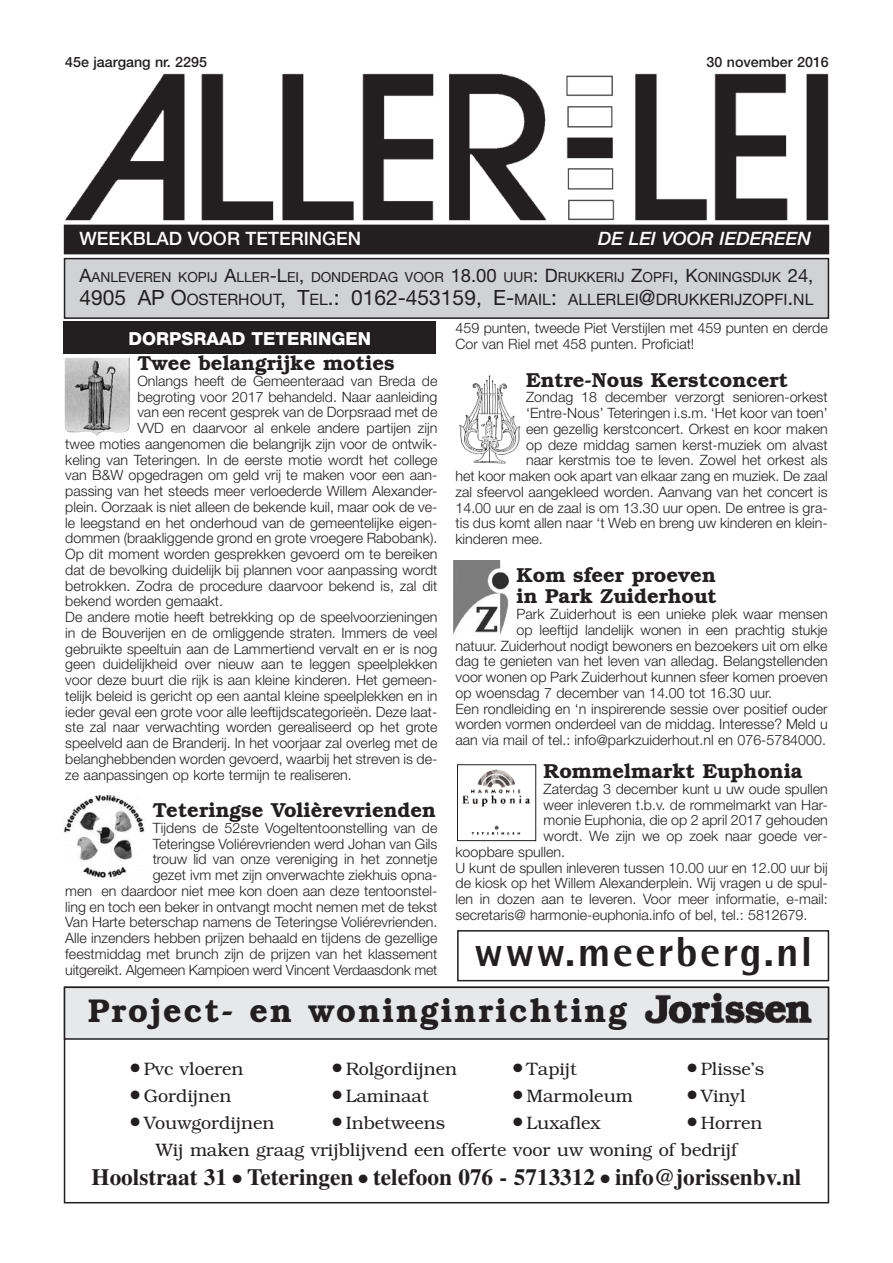
<style>
.page{position:relative;width:893px;height:1263px;background:#fff}
.page>*{position:absolute;margin:0;border:0;box-sizing:border-box;transform-origin:0 0}
.t1{font:800 42px "AT Rotis Semi Sans";letter-spacing:.055em;color:#231f20}
.t2{font:600 33px "Bookman";letter-spacing:.065em;color:#231f20}
.t3{font:700 23.25px "Times";color:#231f20}
.t4{font:600 20.25px/21.8px "Bookman";color:#231f20}
.t5{font:500 18.45px "Helvetica Neue";color:#fff}
.t6{font:italic 500 18.45px "Helvetica Neue";color:#fff}
.t7{font:300 18px/27.8px "Bookman";color:#231f20}
.t8{font:800 18px "Helvetica Neue";color:#fff}
.t9{font:15.75px "Helvetica Neue";color:#231f20}
.t10{font:300 14.25px/15.8px "Helvetica Neue";color:#231f20;text-align:right}
.t11{font:500 14.25px "Helvetica Neue";color:#231f20}
.t12{font:13.8px "Helvetica Neue";color:#231f20}
.s1{font-size:18.45px}
.s2{font-size:21px}
</style>
<div class="page">
<img style="left:65px;top:74px;width:764px;height:147px">
<div style="left:65px;top:226px;width:763px;height:27px;background:#231f20"></div>
<div style="left:64px;top:225px;width:765px;height:29px;border:2px solid #231f20"></div>
<img style="left:65px;top:358px;width:65px;height:78px">
<div style="left:64px;top:322px;width:372px;height:32px;background:#231f20"></div>
<div style="left:65px;top:259px;width:763px;height:59px;background:#d1d2d4"></div>
<div style="left:64px;top:258px;width:765px;height:61px;border:2px solid #231f20"></div>
<img style="left:453px;top:560px;width:56px;height:75px">
<img style="left:459px;top:375px;width:62px;height:89px">
<img style="left:462px;top:769px;width:69px;height:66px">
<div style="left:457px;top:764px;width:79px;height:77px;border:1px solid #231f20"></div>
<div style="left:65px;top:987px;width:763px;height:52px;background:#e7e8e9"></div>
<div style="left:64px;top:986px;width:765px;height:54px;border:2px solid #231f20"></div>
<img style="left:644px;top:992px;width:168px;height:32px">
<div style="left:457px;top:930px;width:372px;height:51px;border:2px solid #231f20"></div>
<img style="left:64px;top:795px;width:81px;height:84px">
<p class="t11" style="left:65px;top:57px;width:143px">45e jaargang nr. 2295</p>
<p class="t11" style="left:707px;top:57px;width:124px">30 november 2016</p>
<p class="t5" style="left:80px;top:232px;width:283px">WEEKBLAD VOOR TETERINGEN</p>
<p class="t6" style="left:598px;top:232px;width:214px">DE LEI VOOR IEDEREEN</p>
<p class="t12" style="left:80px;top:272px;width:735px"><span class="s1">A</span>ANLEVEREN KOPIJ <span class="s1">A</span>LLER<span class="s1">-L</span>EI<span class="s1">,</span> DONDERDAG VOOR <span class="s1">18.00</span> UUR<span class="s1">: D</span>RUKKERIJ <span class="s1">Z</span>OPFI<span class="s1">, K</span>ONINGSDIJK <span class="s1">24,</span></p>
<p class="t9" style="left:80px;top:294px;width:735px"><span class="s2">4905 AP O</span>OSTERHOUT<span class="s2">, T</span>EL<span class="s2">.: 0162-453159, E-</span>MAIL<span class="s2">:</span> ALLERLEI<span class="s2">@</span>DRUKKERIJZOPFI<span class="s2">.</span>NL</p>
<p class="t8" style="left:128px;top:332px;width:244px">DORPSRAAD TETERINGEN</p>
<h3 class="t4" style="left:137px;top:352px;width:259px">Twee belangrijke moties</h3>
<p class="t10" style="left:137px;top:374px;width:302px">Onlangs heeft de Gemeenteraad van Breda de</p>
<p class="t10" style="left:137px;top:390px;width:302px">begroting voor 2017 behandeld. Naar aanleiding</p>
<p class="t10" style="left:137px;top:406px;width:302px">van een recent gesprek van de Dorpsraad met de</p>
<p class="t10" style="left:137px;top:421px;width:302px">VVD en daarvoor al enkele andere partijen zijn</p>
<p class="t10" style="left:65px;top:437px;width:374px">twee moties aangenomen die belangrijk zijn voor de ontwik-</p>
<p class="t10" style="left:65px;top:453px;width:374px">keling van Teteringen. In de eerste motie wordt het college</p>
<p class="t10" style="left:65px;top:469px;width:374px">van B&amp;W opgedragen om geld vrij te maken voor een aan-</p>
<p class="t10" style="left:65px;top:484px;width:374px">passing van het steeds meer verloederde Willem Alexander-</p>
<p class="t10" style="left:65px;top:500px;width:374px">plein. Oorzaak is niet alleen de bekende kuil, maar ook de ve-</p>
<p class="t10" style="left:65px;top:516px;width:374px">le leegstand en het onderhoud van de gemeentelijke eigen-</p>
<p class="t10" style="left:65px;top:532px;width:374px">dommen (braakliggende grond en grote vroegere Rabobank).</p>
<p class="t10" style="left:65px;top:547px;width:374px">Op dit moment worden gesprekken gevoerd om te bereiken</p>
<p class="t10" style="left:65px;top:563px;width:374px">dat de bevolking duidelijk bij plannen voor aanpassing wordt</p>
<p class="t10" style="left:65px;top:579px;width:374px">betrokken. Zodra de procedure daarvoor bekend is, zal dit</p>
<p class="t10" style="left:65px;top:595px;width:159px">bekend worden gemaakt.</p>
<p class="t10" style="left:65px;top:610px;width:374px">De andere motie heeft betrekking op de speelvoorzieningen</p>
<p class="t10" style="left:65px;top:626px;width:374px">in de Bouverijen en de omliggende straten. Immers de veel</p>
<p class="t10" style="left:65px;top:642px;width:374px">gebruikte speeltuin aan de Lammertiend vervalt en er is nog</p>
<p class="t10" style="left:65px;top:658px;width:374px">geen duidelijkheid over nieuw aan te leggen speelplekken</p>
<p class="t10" style="left:65px;top:673px;width:374px">voor deze buurt die rijk is aan kleine kinderen. Het gemeen-</p>
<p class="t10" style="left:65px;top:689px;width:374px">telijk beleid is gericht op een aantal kleine speelplekken en in</p>
<p class="t10" style="left:65px;top:705px;width:374px">ieder geval een grote voor alle leeftijdscategorieën. Deze laat-</p>
<p class="t10" style="left:65px;top:721px;width:374px">ste zal naar verwachting worden gerealiseerd op het grote</p>
<p class="t10" style="left:65px;top:736px;width:374px">speelveld aan de Branderij. In het voorjaar zal overleg met de</p>
<p class="t10" style="left:65px;top:752px;width:374px">belanghebbenden worden gevoerd, waarbij het streven is de-</p>
<p class="t10" style="left:65px;top:768px;width:288px">ze aanpassingen op korte termijn te realiseren.</p>
<h3 class="t4" style="left:153px;top:799px;width:285px">Teteringse Volièrevrienden</h3>
<p class="t10" style="left:65px;top:821px;width:374px">Tijdens de 52ste Vogeltentoonstelling van de<br>Teteringse Voliérevrienden werd Johan van Gils<br>trouw lid van onze vereniging in het zonnetje<br>gezet ivm met zijn onverwachte ziekhuis opna-<br>men en daardoor niet mee kon doen aan deze tentoonstel&shy;ling en toch een beker in ontvangt mocht nemen met de tekst Van Harte beterschap namens de Teteringse Voliérevrienden.<br>Alle inzenders hebben prijzen behaald en tijdens de gezellige feestmiddag met brunch zijn de prijzen van het klassement uitgereikt. Algemeen Kampioen werd Vincent Verdaasdonk met</p>
<p class="t10" style="left:455px;top:322px;width:374px;text-align:left">459 punten, tweede Piet Verstijlen met 459 punten en derde<br>Cor van Riel met 458 punten. Proficiat!</p>
<h3 class="t4" style="left:526px;top:369px;width:264px">Entre-Nous Kerstconcert</h3>
<p class="t10" style="left:526px;top:391px;width:303px">Zondag 18 december verzorgt senioren-orkest</p>
<p class="t10" style="left:526px;top:407px;width:303px">‘Entre-Nous’ Teteringen i.s.m. ‘Het koor van toen’</p>
<p class="t10" style="left:526px;top:422px;width:303px">een gezellig kerstconcert. Orkest en koor maken</p>
<p class="t10" style="left:526px;top:438px;width:303px">op deze middag samen kerst-muziek om alvast</p>
<p class="t10" style="left:526px;top:454px;width:303px">naar kerstmis toe te leven. Zowel het orkest als</p>
<p class="t10" style="left:455px;top:470px;width:374px">het koor maken ook apart van elkaar zang en muziek. De zaal</p>
<p class="t10" style="left:455px;top:485px;width:374px">zal sfeervol aangekleed worden. Aanvang van het concert is</p>
<p class="t10" style="left:455px;top:501px;width:374px">14.00 uur en de zaal is om 13.30 uur open. De entree is gra-</p>
<p class="t10" style="left:455px;top:517px;width:374px">tis dus komt allen naar ‘t Web en breng uw kinderen en klein-</p>
<p class="t10" style="left:455px;top:533px;width:89px">kinderen mee.</p>
<h3 class="t4" style="left:517px;top:564px;width:202px">Kom sfeer proeven in Park Zuiderhout</h3>
<p class="t10" style="left:517px;top:608px;width:313px">Park Zuiderhout is een unieke plek waar mensen</p>
<p class="t10" style="left:517px;top:623px;width:313px">op leeftijd landelijk wonen in een prachtig stukje</p>
<p class="t10" style="left:455px;top:639px;width:374px">natuur. Zuiderhout nodigt bewoners en bezoekers uit om elke</p>
<p class="t10" style="left:455px;top:655px;width:374px">dag te genieten van het leven van alledag. Belangstellenden</p>
<p class="t10" style="left:455px;top:671px;width:374px">voor wonen op Park Zuiderhout kunnen sfeer komen proeven</p>
<p class="t10" style="left:455px;top:686px;width:318px">op woensdag 7 december van 14.00 tot 16.30 uur.</p>
<p class="t10" style="left:455px;top:702px;width:374px">Een rondleiding en ‘n inspirerende sessie over positief ouder</p>
<p class="t10" style="left:455px;top:718px;width:374px">worden vormen onderdeel van de middag. Interesse? Meld u</p>
<p class="t10" style="left:455px;top:734px;width:372px">aan via mail of tel.: info@parkzuiderhout.nl en 076-5784000.</p>
<h3 class="t4" style="left:544px;top:760px;width:261px">Rommelmarkt Euphonia</h3>
<p class="t10" style="left:544px;top:782px;width:286px">Zaterdag 3 december kunt u uw oude spullen</p>
<p class="t10" style="left:544px;top:798px;width:286px">weer inleveren t.b.v. de rommelmarkt van Har-</p>
<p class="t10" style="left:544px;top:814px;width:286px">monie Euphonia, die op 2 april 2017 gehouden</p>
<p class="t10" style="left:544px;top:830px;width:286px">wordt. We zijn we op zoek naar goede ver-</p>
<p class="t10" style="left:455px;top:845px;width:111px">koopbare spullen.</p>
<p class="t10" style="left:455px;top:861px;width:374px">U kunt de spullen inleveren tussen 10.00 uur en 12.00 uur bij</p>
<p class="t10" style="left:455px;top:877px;width:374px">de kiosk op het Willem Alexanderplein. Wij vragen u de spul-</p>
<p class="t10" style="left:455px;top:893px;width:374px">len in dozen aan te leveren. Voor meer informatie, e-mail:</p>
<p class="t10" style="left:455px;top:908px;width:353px">secretaris@ harmonie-euphonia.info of bel, tel.: 5812679.</p>
<h1 class="t1" style="left:474px;top:937px;width:339px">www.meerberg.nl</h1>
<h2 class="t2" style="left:88px;top:991px;width:541px">Project- en woninginrichting</h2>
<p class="t7" style="left:131px;top:1054px;width:114px">● Pvc vloeren</p>
<p class="t7" style="left:333px;top:1054px;width:126px">● Rolgordijnen</p>
<p class="t7" style="left:513px;top:1054px;width:65px">● Tapijt</p>
<p class="t7" style="left:688px;top:1054px;width:78px">● Plisse’s</p>
<p class="t7" style="left:131px;top:1081px;width:102px">● Gordijnen</p>
<p class="t7" style="left:333px;top:1081px;width:98px">● Laminaat</p>
<p class="t7" style="left:513px;top:1081px;width:121px">● Marmoleum</p>
<p class="t7" style="left:688px;top:1081px;width:59px">● Vinyl</p>
<p class="t7" style="left:131px;top:1108px;width:145px">● Vouwgordijnen</p>
<p class="t7" style="left:333px;top:1108px;width:114px">● Inbetweens</p>
<p class="t7" style="left:513px;top:1108px;width:89px">● Luxaflex</p>
<p class="t7" style="left:156px;top:1108px;width:608px;text-indent:532px">● Horren<br>Wij maken graag vrijblijvend een offerte voor uw woning of bedrijf</p>
<h3 class="t3" style="left:92px;top:1169px;width:711px">Hoolstraat 31 ● Teteringen ● telefoon 076 - 5713312 ● info@jorissenbv.nl</h3>
</div>
